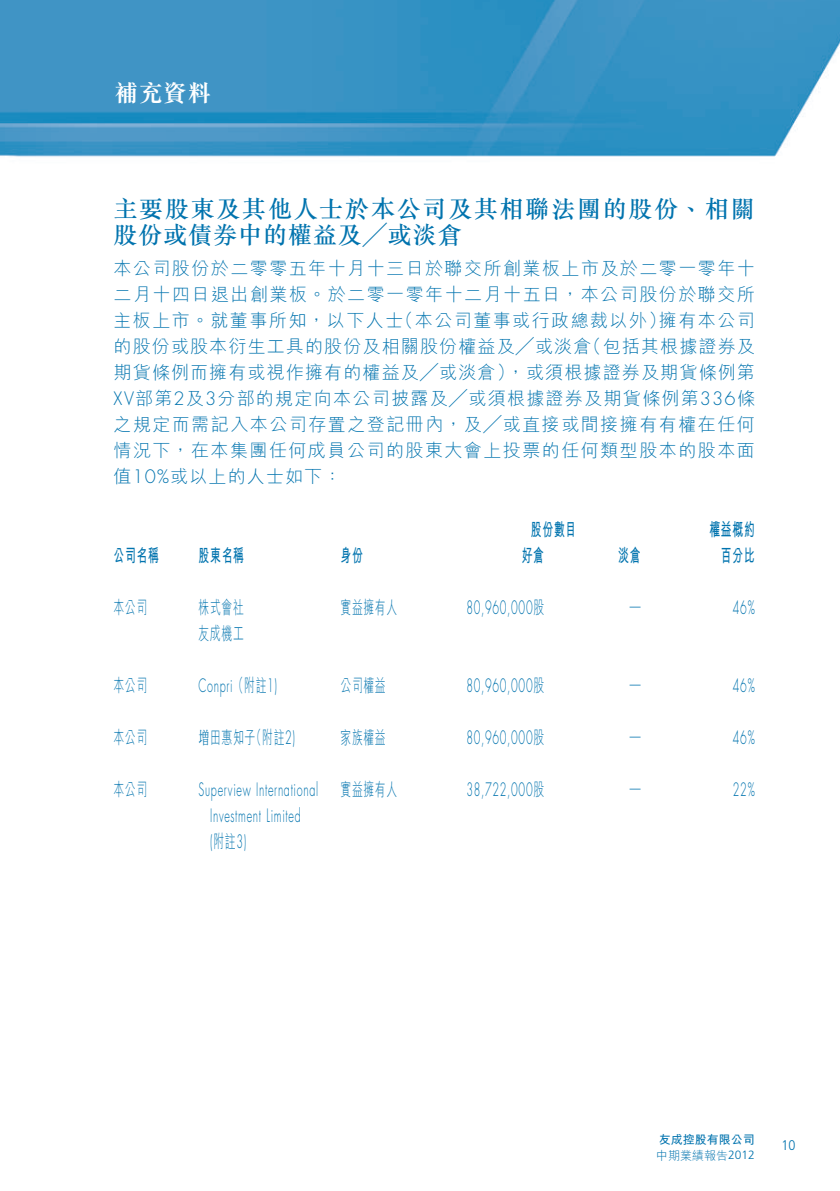
<style>
.page{position:relative;width:840px;height:1191px;background:#fff}
.page>*{position:absolute;margin:0;border:0;box-sizing:border-box;transform-origin:0 0}
.t1{font:500 24px/26px "M Sung HK";letter-spacing:.07em;color:#0073ae}
.t2{font:700 24px "M Sung HK";color:#fff}
.t3{font:300 18px/26px "M Hei HK";letter-spacing:.06em;color:#0073ae;text-align:justify}
.t4{font:300 18px/26px "Futura Std";letter-spacing:.06em;color:#0073ae;scale:.6 1}
.t5{font:300 18px "M Hei HK";letter-spacing:.06em;color:#0073ae;scale:.6 1}
.t6{font:700 18px "M Hei HK";letter-spacing:.07em;color:#0073ae;scale:.6 1}
.t7{font:300 14px "Frutiger LT Std";color:#0073ae;scale:.9 1}
.t8{font:700 12px/16px "M Hei HK";color:#0073ae}
.s1{font-family:"Futura Std"}
.s2{font-family:"M Hei HK"}
.s3{font-family:"DFHS Mincho Std W3";font-weight:400}
.s4{font-weight:300}
.s5{font-family:"Frutiger LT Std";font-weight:300}
</style>
<div class="page">
<img style="left:0;top:0;width:839px;height:157px">
<p class="t2" style="left:114px;top:77px;width:99px">補充資料</p>
<p class="t1" style="left:113px;top:195px;width:642px">主要股東及其他人士於本公司及其相聯法團的股份、相關股份或債券中的權益及╱或淡倉</p>
<p class="t3" style="left:113px;top:255px;width:642px">本公司股份於二零零五年十月十三日於聯交所創業板上市及於二零一零年十二月十四日退出創業板。於二零一零年十二月十五日，本公司股份於聯交所主板上市。就董事所知，以下人士（本公司董事或行政總裁以外）擁有本公司的股份或股本衍生工具的股份及相關股份權益及╱或淡倉（包括其根據證券及期貨條例而擁有或視作擁有的權益及╱或淡倉），或須根據證券及期貨條例第<span class="s1">XV</span>部第<span class="s1">2</span>及<span class="s1">3</span>分部的規定向本公司披露及╱或須根據證券及期貨條例第<span class="s1">336</span>條之規定而需記入本公司存置之登記冊內，及╱或直接或間接擁有有權在任何情況下，在本集團任何成員公司的股東大會上投票的任何類型股本的股本面值<span class="s1">10%</span>或以上的人士如下：</p>
<p class="t6" style="left:530px;top:516px;width:77px">股份數目</p>
<p class="t6" style="left:709px;top:516px;width:77px">權益概約</p>
<p class="t6" style="left:113px;top:542px;width:77px">公司名稱</p>
<p class="t6" style="left:198px;top:542px;width:77px">股東名稱</p>
<p class="t6" style="left:340px;top:542px;width:39px">身份</p>
<p class="t6" style="left:521px;top:542px;width:39px">好倉</p>
<p class="t6" style="left:618px;top:542px;width:39px">淡倉</p>
<p class="t6" style="left:720px;top:542px;width:58px">百分比</p>
<p class="t5" style="left:113px;top:594px;width:58px">本公司</p>
<p class="t5" style="left:198px;top:594px;width:77px">株式會社</p>
<p class="t5" style="left:340px;top:594px;width:96px">實益擁有人</p>
<p class="t4" style="left:466px;top:594px;width:131px">80,960,000<span class="s2">股</span></p>
<p class="t5" style="left:629px;top:594px;width:20px">—</p>
<p class="t4" style="left:732px;top:594px;width:38px">46%</p>
<p class="t5" style="left:198px;top:620px;width:77px">友成機工</p>
<p class="t5" style="left:113px;top:672px;width:58px">本公司</p>
<p class="t4" style="left:198px;top:672px;width:132px">Conpri<span class="s2">（附註</span>1)</p>
<p class="t5" style="left:340px;top:672px;width:77px">公司權益</p>
<p class="t4" style="left:466px;top:672px;width:131px">80,960,000<span class="s2">股</span></p>
<p class="t5" style="left:629px;top:672px;width:20px">—</p>
<p class="t4" style="left:732px;top:672px;width:38px">46%</p>
<p class="t5" style="left:113px;top:724px;width:58px">本公司</p>
<p class="t5" style="left:198px;top:724px;width:162px"><span class="s3">増</span>田惠知子（附註<span class="s1">2)</span></p>
<p class="t5" style="left:340px;top:724px;width:77px">家族權益</p>
<p class="t4" style="left:466px;top:724px;width:131px">80,960,000<span class="s2">股</span></p>
<p class="t5" style="left:629px;top:724px;width:20px">—</p>
<p class="t4" style="left:732px;top:724px;width:38px">46%</p>
<p class="t5" style="left:113px;top:776px;width:58px">本公司</p>
<p class="t4" style="left:198px;top:776px;width:332px">Superview International <span class="s2">實益擁有人</span></p>
<p class="t4" style="left:466px;top:776px;width:131px">38,722,000<span class="s2">股</span></p>
<p class="t5" style="left:629px;top:776px;width:20px">—</p>
<p class="t4" style="left:732px;top:776px;width:38px">22%</p>
<p class="t4" style="left:210px;top:802px;width:152px">Investment Limited (<span class="s2">附註</span>3)</p>
<p class="t8" style="left:655px;top:1130px;width:100px">友成控股有限公司<span class="s4">中期業績報告</span><span class="s5">2012</span></p>
<p class="t7" style="left:781px;top:1137px;width:17px">10</p>
</div>
